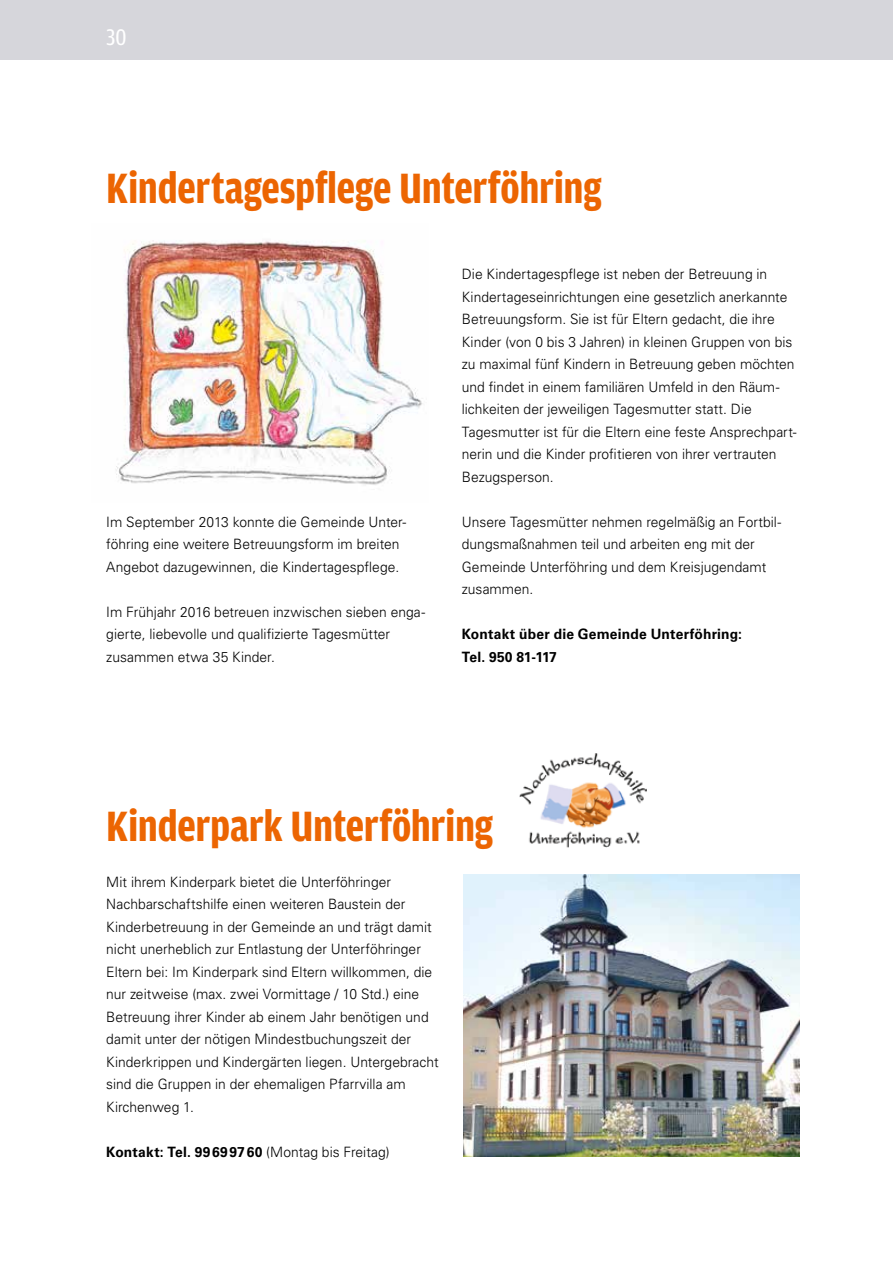
<style>
.page{position:relative;width:893px;height:1263px;background:#fff}
.page>*{position:absolute;margin:0;border:0;box-sizing:border-box;transform-origin:0 0}
.t1{font:700 45px "Amplitude Cond";letter-spacing:-.01em;color:#ec6502}
.t2{font:24px "Amplitude Cond";color:#fff}
.t3{font:300 14.25px/22.5px "Univers LT Std";color:#000}
.t4{font:700 14.25px/22.5px "Univers LT Std";letter-spacing:.015em;color:#000}
.s1{font-weight:300}
</style>
<div class="page">
<div style="left:0;top:0;width:893px;height:60px;background:#d6d6db"></div>
<img style="left:463px;top:875px;width:336px;height:282px">
<img style="left:116px;top:240px;width:307px;height:245px">
<img style="left:519px;top:753px;width:127px;height:94px">
<h2 class="t2" style="left:106px;top:24px;width:22px">30</h2>
<h1 class="t1" style="left:106px;top:163px;width:497px">Kindertagespflege Unterföhring</h1>
<p class="t3" style="left:106px;top:510px;width:301px">Im September 2013 konnte die Gemeinde Unter&shy;föhring eine weitere Betreuungsform im breiten<br>Angebot dazugewinnen, die Kindertagespflege.</p>
<p class="t3" style="left:106px;top:600px;width:320px">Im Frühjahr 2016 betreuen inzwischen sieben enga&shy;gierte, liebevolle und qualifizierte Tagesmütter zusammen etwa 35 Kinder.</p>
<p class="t3" style="left:462px;top:263px;width:336px">Die Kindertagespflege ist neben der Betreuung in Kindertageseinrichtungen eine gesetzlich anerkannte Betreuungsform. Sie ist für Eltern gedacht, die ihre Kinder (von 0 bis 3 Jahren) in kleinen Gruppen von bis zu maximal fünf Kindern in Betreuung geben möchten und findet in einem familiären Umfeld in den Räum&shy;lichkeiten der jeweiligen Tagesmutter statt. Die Tagesmutter ist für die Eltern eine feste Ansprechpart&shy;nerin und die Kinder profitieren von ihrer vertrauten Bezugsperson.</p>
<p class="t3" style="left:462px;top:510px;width:321px">Unsere Tagesmütter nehmen regelmäßig an Fortbil&shy;dungsmaßnahmen teil und arbeiten eng mit der Gemeinde Unterföhring und dem Kreisjugendamt zusammen.</p>
<p class="t4" style="left:462px;top:623px;width:282px">Kontakt über die Gemeinde Unterföhring:<br>Tel. 950 81-117</p>
<h1 class="t1" style="left:106px;top:802px;width:388px">Kinderpark Unterföhring</h1>
<p class="t3" style="left:106px;top:870px;width:334px">Mit ihrem Kinderpark bietet die Unterföhringer Nachbarschaftshilfe einen weiteren Baustein der Kinderbetreuung in der Gemeinde an und trägt damit nicht unerheblich zur Entlastung der Unterföhringer Eltern bei: Im Kinderpark sind Eltern willkommen, die nur zeitweise (max. zwei Vormittage / 10 Std.) eine Betreuung ihrer Kinder ab einem Jahr benötigen und damit unter der nötigen Mindestbuchungszeit der Kinderkrippen und Kindergärten liegen. Untergebracht sind die Gruppen in der ehemaligen Pfarrvilla am Kirchenweg 1.</p>
<p class="t4" style="left:106px;top:1140px;width:285px">Kontakt: Tel. 99699760 <span class="s1">(Montag bis Freitag)</span></p>
</div>
